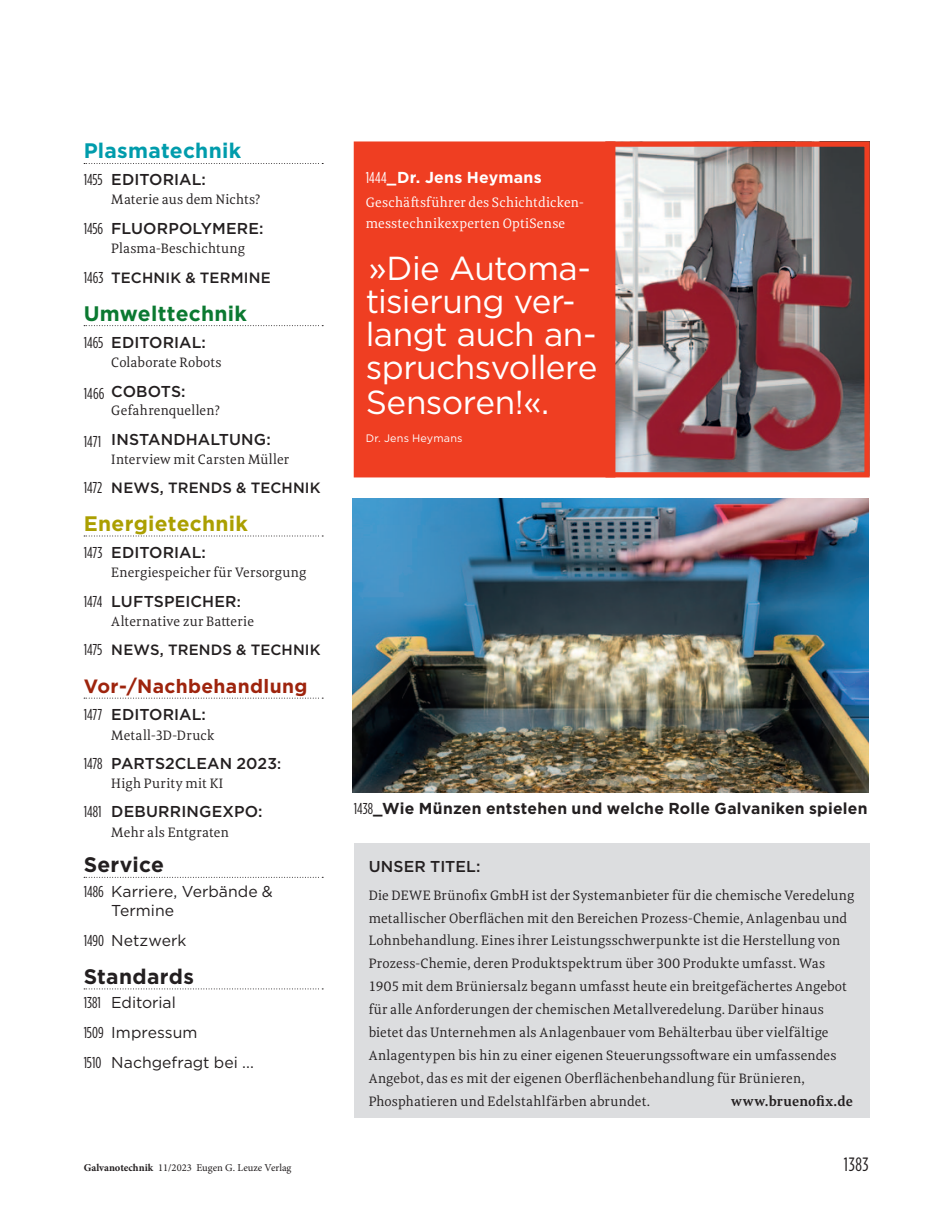
<style>
.page{position:relative;width:943px;height:1216px;background:#fff}
.page>*{position:absolute;margin:0;border:0;box-sizing:border-box;transform-origin:0 0}
.t1{font:33.25px/33.8px "Gotham";letter-spacing:-.015em;color:#fff}
.t2{font:700 21px "Gotham";letter-spacing:.015em;color:#231f20}
.t3{font:700 21px "Gotham";letter-spacing:.015em;color:#ab9f01}
.t4{font:700 21px "Gotham";letter-spacing:.01em;color:#009cac}
.t5{font:700 21px "Gotham";letter-spacing:.01em;color:#0b7931}
.t6{font:700 19.25px "Gotham";letter-spacing:.02em;color:#9e240d}
.t7{font:19.25px "Gotham Condensed";color:#231f20}
.t8{font:700 15.92px "Gotham";letter-spacing:.015em;color:#231f20}
.t9{font:700 15.92px "Gotham";letter-spacing:.02em;color:#fff}
.t10{font:500 15.75px "Gotham";letter-spacing:.005em;color:#231f20}
.t11{font:15.75px/29.6px "Gotham";color:#231f20}
.t12{font:500 14.88px "Gotham";letter-spacing:.01em;color:#231f20}
.t13{font:14px/22.9px "Meret Pro";letter-spacing:.01em;color:#231f20}
.t14{font:14px/21px "Meret Pro";letter-spacing:.015em;color:#fff}
.t15{font:700 14px "Meret Pro";letter-spacing:.01em;color:#231f20}
.t16{font:10.85px "Gotham";letter-spacing:.02em;color:#fff}
.t17{font:10.5px "Minion Pro";color:#231f20}
.s1{font-family:"Gotham Condensed";font-weight:400}
.s2{font-family:"Gotham Condensed";font-weight:400;font-size:15.75px}
.s3{font-size:14.7px}
.s4{font-family:"Gotham Condensed"}
.s5{font-weight:700}
</style>
<div class="page">
<img style="left:352px;top:498px;width:516px;height:294px">
<img style="left:615px;top:147px;width:248px;height:324px">
<div style="left:605px;top:141px;width:264px;height:336px;border:5px solid #ef3e22"></div>
<div style="left:357px;top:145px;width:255px;height:329px;background:#ef3e22"></div>
<div style="left:354px;top:141px;width:261px;height:336px;border:7px solid #ef3e22"></div>
<svg style="left:84px;top:163px;width:239px;height:1px"></svg>
<svg style="left:84px;top:325px;width:239px;height:1px"></svg>
<svg style="left:84px;top:535px;width:239px;height:1px"></svg>
<svg style="left:84px;top:697px;width:239px;height:1px"></svg>
<svg style="left:84px;top:876px;width:239px;height:1px"></svg>
<svg style="left:84px;top:988px;width:239px;height:1px"></svg>
<div style="left:354px;top:843px;width:515px;height:274px;background:#dcdddf"></div>
<h2 class="t4" style="left:84px;top:139px;width:159px">Plasmatechnik</h2>
<p class="t10" style="left:84px;top:171px;width:124px"><span class="s1">1455</span> EDITORIAL:</p>
<p class="t13" style="left:111px;top:188px;width:150px">Materie aus dem Nichts?</p>
<p class="t10" style="left:84px;top:219px;width:181px"><span class="s1">1456</span> FLUORPOLYMERE:</p>
<p class="t13" style="left:111px;top:237px;width:135px">Plasma-Beschichtung</p>
<p class="t12" style="left:84px;top:269px;width:188px"><span class="s2">1463</span> TECHN IK &amp; TERMIN E</p>
<h2 class="t5" style="left:84px;top:301px;width:165px">Umwelttechnik</h2>
<p class="t10" style="left:84px;top:333px;width:124px"><span class="s1">1465</span> EDITORIAL:</p>
<p class="t13" style="left:111px;top:351px;width:112px">Colaborate Robots</p>
<p class="t10" style="left:84px;top:382px;width:103px"><span class="s1">1466</span> COBOTS:</p>
<p class="t13" style="left:111px;top:399px;width:110px">Gefahrenquellen?</p>
<p class="t10" style="left:84px;top:430px;width:189px"><span class="s1">1471</span> INSTAN DHALTUNG :</p>
<p class="t13" style="left:111px;top:447px;width:179px">Interview mit Carsten Müller</p>
<p class="t12" style="left:84px;top:479px;width:238px"><span class="s2">1472</span> NEWS, TREN DS &amp; TECHN IK</p>
<h2 class="t3" style="left:84px;top:511px;width:166px">Energietechnik</h2>
<p class="t10" style="left:84px;top:543px;width:124px"><span class="s1">1473</span> EDITORIAL:</p>
<p class="t13" style="left:111px;top:561px;width:197px">Energiespeicher für Versorgung</p>
<p class="t10" style="left:84px;top:592px;width:159px"><span class="s1">1474</span> LUFTSPEICHER<span class="s3">:</span></p>
<p class="t13" style="left:111px;top:609px;width:144px">Alternative zur Batterie</p>
<p class="t12" style="left:84px;top:641px;width:238px"><span class="s2">1475</span> NEWS, TREN DS &amp; TECHN IK</p>
<h3 class="t6" style="left:84px;top:675px;width:225px">Vor-/Nachbehandlung</h3>
<p class="t10" style="left:84px;top:705px;width:124px"><span class="s1">1477</span> EDITORIAL:</p>
<p class="t13" style="left:111px;top:723px;width:104px">Metall-3D-Druck</p>
<p class="t10" style="left:84px;top:754px;width:199px"><span class="s1">1478</span> PARTS2CLEAN 2023<span class="s3">:</span></p>
<p class="t13" style="left:111px;top:771px;width:113px">High Purity mit KI</p>
<p class="t10" style="left:84px;top:802px;width:115px"><span class="s1">1481</span> DEBURRINGE</p>
<p class="t10" style="left:222px;top:802px;width:42px">XPO:</p>
<p class="t13" style="left:111px;top:820px;width:119px">Mehr als Entgraten</p>
<h2 class="t2" style="left:84px;top:852px;width:82px">Service</h2>
<p class="t11" style="left:111px;top:881px;width:163px;line-height:19.6px;text-indent:-28px"><span class="s4">1486</span> Karriere, Verbände &amp;<br>Termine</p>
<p class="t11" style="left:84px;top:925px;width:104px"><span class="s4">1490</span> Netzwerk</p>
<h2 class="t2" style="left:84px;top:964px;width:112px">Standards</h2>
<p class="t11" style="left:84px;top:987px;width:172px"><span class="s4">1381</span> Editorial<br><span class="s4">1509</span> Impressum<br><span class="s4">1510</span> Nachgefragt bei ...</p>
<p class="t9" style="left:366px;top:168px;width:177px"><span class="s2">1444</span>_Dr. Jens Heymans</p>
<p class="t14" style="left:366px;top:191px;width:219px">Geschäftsführer des Schichtdicken&shy;messtechnikexperten OptiSense</p>
<h1 class="t1" style="left:366px;top:250px;width:233px">»Die Automa&shy;tisierung ver&shy;langt auch an&shy;spruchsvollere<br>Sensoren!«.</h1>
<p class="t16" style="left:366px;top:432px;width:98px">Dr. Jens Heymans</p>
<p class="t8" style="left:354px;top:798px;width:515px"><span class="s2">1438</span>_Wie Münzen entstehen und welche Rolle Galvaniken spielen</p>
<p class="t10" style="left:368px;top:857px;width:113px">UNSER TITEL:</p>
<p class="t13" style="left:368px;top:883px;width:487px">Die DEWE Brünofix GmbH ist der Systemanbieter für die chemische Veredelung metallischer Oberflächen mit den Bereichen Prozess-Chemie, Anlagenbau und Lohnbehandlung. Eines ihrer Leistungsschwerpunkte ist die Herstellung von Prozess-Chemie, deren Produktspektrum über 300 Produkte umfasst. Was 1905 mit dem Brüniersalz begann umfasst heute ein breitgefächertes Angebot für alle Anforderungen der chemischen Metallveredelung. Darüber hinaus bietet das Unternehmen als Anlagenbauer vom Behälterbau über vielfältige Anlagentypen bis hin zu einer eigenen Steuerungssoftware ein umfassendes Angebot, das es mit der eigenen Oberflächenbehandlung für Brünieren, Phosphatieren und Edelstahlfärben abrundet.</p>
<p class="t15" style="left:731px;top:1090px;width:123px">www.bruenofix.de</p>
<p class="t17" style="left:84px;top:1160px;width:209px"><span class="s5">Galvanotechnik</span> 11/2023 Eugen G. Leuze Verlag</p>
<h3 class="t7" style="left:844px;top:1153px;width:26px">1383</h3>
</div>
